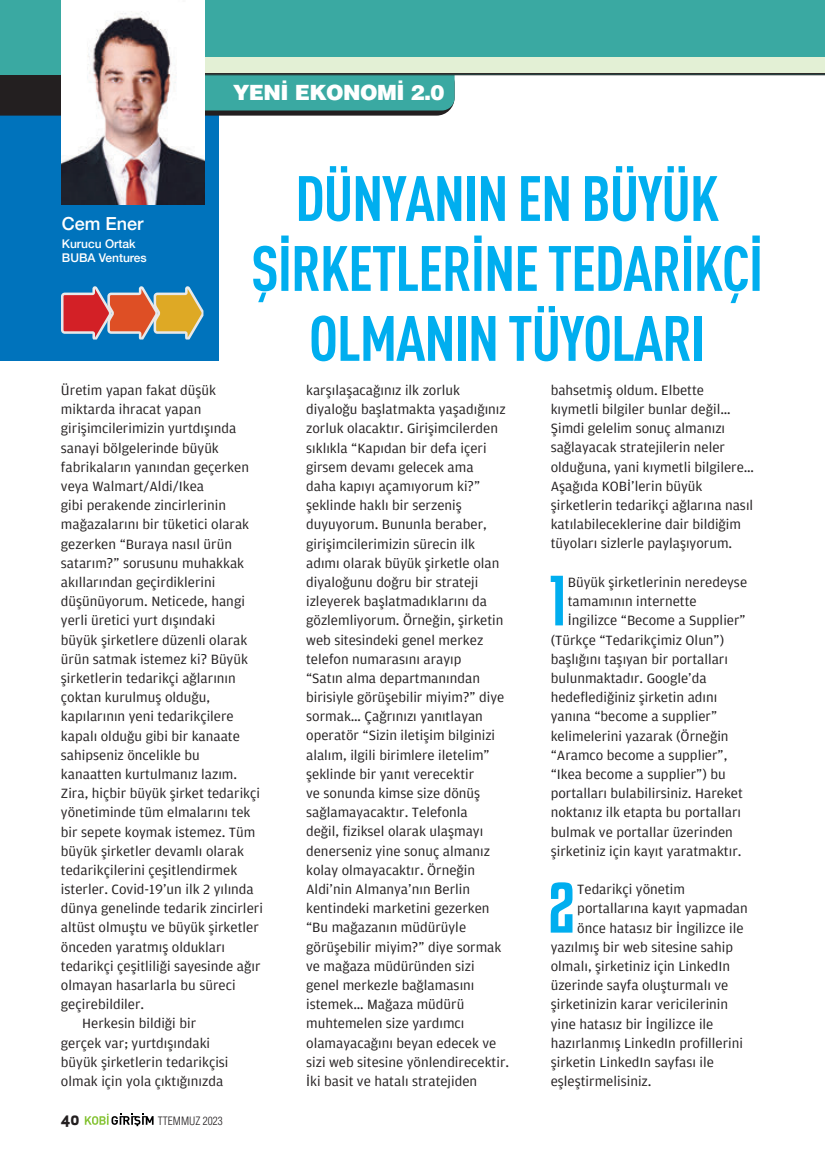
<style>
.page{position:relative;width:825px;height:1165px;background:#fff}
.page>*{position:absolute;margin:0;border:0;box-sizing:border-box;transform-origin:0 0}
.t1{font:700 63px/69.9px "DIN Cond";letter-spacing:-.02em;color:#00aeef;text-align:center}
.t2{font:62.85px "Kenyan Coffee Rg";color:#00aeef;scale:1.05 1}
.t3{font:900 21px "Helveticam";letter-spacing:-.025em;color:#fff}
.t4{font:500 18px "Helvetica Neue";color:#fff}
.t5{font:700 15px "Apex New";color:#231f20}
.t6{font:14.25px/19.2px "Amplitude Aubi 4 Normalc";color:#231f20;scale:1.05 1}
.t7{font:500 12px/13.5px "Helvetica Neue";color:#fff}
.t8{font:300 11.25px "Helveticam Cond";color:#231f20}
</style>
<div class="page">
<div style="left:0;top:0;width:219px;height:361px;background:#0073bc"></div>
<svg style="left:85px;top:1114px;width:69px;height:12px"></svg>
<svg style="left:0;top:75px;width:454px;height:41px;background:#2e2b2c"></svg>
<div style="left:62px;top:57px;width:392px;height:54px;background:#3aa9a2;border-radius:13px"></div>
<div style="left:0;top:0;width:825px;height:75px;background:#3aa9a2"></div>
<div style="left:62px;top:57px;width:763px;height:17px;background:#e3f0d5"></div>
<hr style="left:62px;top:73px;width:763px;height:1px;background:#231f20">
<hr style="left:62px;top:74px;width:763px;height:1px;background:#231f20">
<img style="left:62px;top:0;width:142px;height:205px">
<svg style="left:61px;top:286px;width:142px;height:54px"></svg>
<p class="t4" style="left:62px;top:209px;width:83px">Cem Ener</p>
<p class="t7" style="left:62px;top:236px;width:86px">Kurucu Ortak<br>BUBA Ventures</p>
<p class="t3" style="left:233px;top:79px;width:213px">YENİ EKONOMİ 2.0</p>
<p class="t1" style="left:251px;top:162px;width:514px">DÜNYANIN EN BÜYÜK<br>ŞİRKETLERİNE TEDARİKÇİ<br>OLMANIN TÜYOLARI</p>
<p class="t6" style="left:61px;top:381px;width:194px">Üretim yapan fakat düşük miktarda ihracat yapan girişimcilerimizin yurtdışında sanayi bölgelerinde büyük fabrikaların yanından geçerken veya Walmart/Aldi/Ikea<br>gibi perakende zincirlerinin mağazalarını bir tüketici olarak gezerken “Buraya nasıl ürün satarım?” sorusunu muhakkak akıllarından geçirdiklerini düşünüyorum. Neticede, hangi yerli üretici yurt dışındaki<br>büyük şirketlere düzenli olarak ürün satmak istemez ki? Büyük şirketlerin tedarikçi ağlarının çoktan kurulmuş olduğu, kapılarının yeni tedarikçilere kapalı olduğu gibi bir kanaate sahipseniz öncelikle bu kanaatten kurtulmanız lazım.<br>Zira, hiçbir büyük şirket tedarikçi yönetiminde tüm elmalarını tek bir sepete koymak istemez. Tüm büyük şirketler devamlı olarak tedarikçilerini çeşitlendirmek isterler. Covid-19’un ilk 2 yılında dünya genelinde tedarik zincirleri altüst olmuştu ve büyük şirketler önceden yaratmış oldukları tedarikçi çeşitliliği sayesinde ağır olmayan hasarlarla bu süreci geçirebildiler.</p>
<p class="t6" style="left:61px;top:1014px;width:161px;text-indent:21px">Herkesin bildiği bir gerçek var; yurtdışındaki büyük şirketlerin tedarikçisi olmak için yola çıktığınızda</p>
<p class="t5" style="left:61px;top:1108px;width:20px">40</p>
<p class="t8" style="left:158px;top:1114px;width:66px">TTEMMUZ 2023</p>
<p class="t6" style="left:306px;top:381px;width:195px">karşılaşacağınız ilk zorluk diyaloğu başlatmakta yaşadığınız zorluk olacaktır. Girişimcilerden sıklıkla “Kapıdan bir defa içeri girsem devamı gelecek ama<br>daha kapıyı açamıyorum ki?” şeklinde haklı bir serzeniş duyuyorum. Bununla beraber, girişimcilerimizin sürecin ilk adımı olarak büyük şirketle olan diyaloğunu doğru bir strateji izleyerek başlatmadıklarını da gözlemliyorum. Örneğin, şirketin web sitesindeki genel merkez telefon numarasını arayıp<br>“Satın alma departmanından birisiyle görüşebilir miyim?” diye sormak… Çağrınızı yanıtlayan operatör “Sizin iletişim bilginizi alalım, ilgili birimlere iletelim” şeklinde bir yanıt verecektir<br>ve sonunda kimse size dönüş sağlamayacaktır. Telefonla<br>değil, fiziksel olarak ulaşmayı denerseniz yine sonuç almanız kolay olmayacaktır. Örneğin<br>Aldi’nin Almanya’nın Berlin kentindeki marketini gezerken “Bu mağazanın müdürüyle görüşebilir miyim?” diye sormak ve mağaza müdüründen sizi genel merkezle bağlamasını istemek… Mağaza müdürü muhtemelen size yardımcı olamayacağını beyan edecek ve sizi web sitesine yönlendirecektir.<br>İki basit ve hatalı stratejiden</p>
<p class="t6" style="left:551px;top:381px;width:195px">bahsetmiş oldum. Elbette kıymetli bilgiler bunlar değil…<br>Şimdi gelelim sonuç almanızı sağlayacak stratejilerin neler olduğuna, yani kıymetli bilgilere…<br>Aşağıda KOBİ’lerin büyük şirketlerin tedarikçi ağlarına nasıl katılabileceklerine dair bildiğim tüyoları sizlerle paylaşıyorum.</p>
<p class="t2" style="left:549px;top:563px;width:17px">1</p>
<p class="t6" style="left:568px;top:573px;width:172px">Büyük şirketlerinin neredeyse</p>
<p class="t6" style="left:568px;top:592px;width:124px">tamamının internette</p>
<p class="t6" style="left:568px;top:611px;width:171px">İngilizce “Become a Supplier”</p>
<p class="t6" style="left:551px;top:630px;width:167px">(Türkçe “Tedarikçimiz Olun”)</p>
<p class="t6" style="left:551px;top:650px;width:170px">başlığını taşıyan bir portalları</p>
<p class="t6" style="left:551px;top:669px;width:150px">bulunmaktadır. Google’da</p>
<p class="t6" style="left:551px;top:688px;width:160px">hedeflediğiniz şirketin adını</p>
<p class="t6" style="left:551px;top:707px;width:160px">yanına “become a supplier”</p>
<p class="t6" style="left:551px;top:726px;width:171px">kelimelerini yazarak (Örneğin</p>
<p class="t6" style="left:551px;top:746px;width:170px">“Aramco become a supplier”,</p>
<p class="t6" style="left:551px;top:765px;width:168px">“Ikea become a supplier”) bu</p>
<p class="t6" style="left:551px;top:784px;width:185px">portalları bulabilirsiniz. Hareket</p>
<p class="t6" style="left:551px;top:803px;width:183px">noktanız ilk etapta bu portalları</p>
<p class="t6" style="left:551px;top:822px;width:175px">bulmak ve portallar üzerinden</p>
<p class="t6" style="left:551px;top:841px;width:183px">şirketiniz için kayıt yaratmaktır.</p>
<p class="t2" style="left:548px;top:870px;width:28px">2</p>
<p class="t6" style="left:577px;top:880px;width:104px">Tedarikçi yönetim</p>
<p class="t6" style="left:577px;top:899px;width:164px">portallarına kayıt yapmadan</p>
<p class="t6" style="left:577px;top:918px;width:160px">önce hatasız bir İngilizce ile</p>
<p class="t6" style="left:551px;top:938px;width:175px">yazılmış bir web sitesine sahip</p>
<p class="t6" style="left:551px;top:957px;width:172px">olmalı, şirketiniz için LinkedIn</p>
<p class="t6" style="left:551px;top:976px;width:171px">üzerinde sayfa oluşturmalı ve</p>
<p class="t6" style="left:551px;top:995px;width:171px">şirketinizin karar vericilerinin</p>
<p class="t6" style="left:551px;top:1014px;width:156px">yine hatasız bir İngilizce ile</p>
<p class="t6" style="left:551px;top:1034px;width:185px">hazırlanmış LinkedIn profillerini</p>
<p class="t6" style="left:551px;top:1053px;width:157px">şirketin LinkedIn sayfası ile</p>
<p class="t6" style="left:551px;top:1072px;width:97px">eşleştirmelisiniz.</p>
</div>
